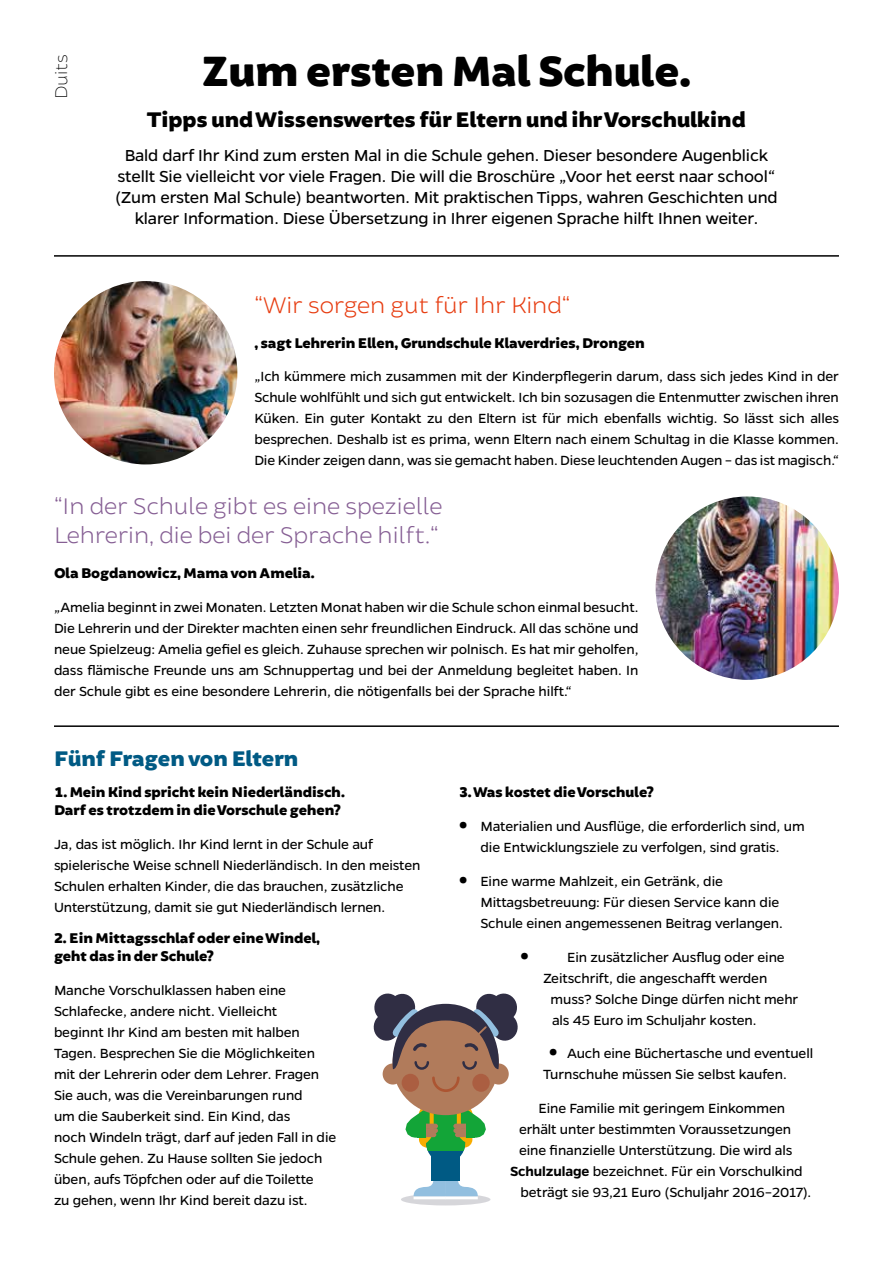
<style>
.page{position:relative;width:893px;height:1263px;background:#fff}
.page>*{position:absolute;margin:0;border:0;box-sizing:border-box;transform-origin:0 0}
.t1{font:900 45px "Brocha";color:#000}
.t2{font:300 24px/28.8px "Brocha";color:#865f94}
.t3{font:300 24px "Brocha";color:#e73d11}
.t4{font:900 22.5px "Brocha";color:#000}
.t5{font:900 22.5px "Brocha";color:#005a84}
.t6{font:18px/21px "Gentona";letter-spacing:-.01em;color:#000;text-align:center}
.t7{font:100 18px "Brocha";color:#000}
.t8{font:15px/21px "Gentona";letter-spacing:-.01em;color:#000}
.t9{font:900 15px/18px "Brocha";color:#000}
.s1{font-weight:800;font-size:22.5px}
.s2{font-weight:600}
</style>
<div class="page">
<svg style="left:401px;top:1193px;width:89px;height:12px"></svg>
<hr style="left:414px;top:1196px;width:32px;height:3px;background:#fff">
<hr style="left:445px;top:1196px;width:33px;height:3px;background:#fff">
<svg style="left:414px;top:1181px;width:64px;height:15px"></svg>
<svg style="left:428px;top:1151px;width:36px;height:12px"></svg>
<div style="left:432px;top:1152px;width:28px;height:29px;background:#005a84"></div>
<svg style="left:373px;top:993px;width:145px;height:158px"></svg>
<img style="left:54px;top:281px;width:183px;height:183px;border-radius:92px">
<img style="left:656px;top:496px;width:183px;height:184px;border-radius:92px">
<hr style="left:54px;top:255px;width:785px;height:2px;background:#000">
<hr style="left:54px;top:725px;width:785px;height:2px;background:#000">
<p class="t7" style="left:51px;top:99px;width:46px;rotate:-90deg">Duits</p>
<h1 class="t1" style="left:202px;top:43px;width:491px">Zum ersten Mal Schule.</h1>
<h3 class="t4" style="left:147px;top:106px;width:600px">Tipps und Wissenswertes für Eltern und ihr Vorschulkind</h3>
<p class="t6" style="left:115px;top:144px;width:664px">Bald darf Ihr Kind zum ersten Mal in die Schule gehen. Dieser besondere Augenblick stellt Sie vielleicht vor viele Fragen. Die will die Broschüre „Voor het eerst naar school“ (Zum ersten Mal Schule) beantworten. Mit praktischen Tipps, wahren Geschichten und klarer Information. Diese Übersetzung in Ihrer eigenen Sprache hilft Ihnen weiter.</p>
<h2 class="t3" style="left:254px;top:290px;width:317px">“Wir sorgen gut für Ihr Kind“</h2>
<p class="t9" style="left:254px;top:334px;width:392px">, sagt Lehrerin Ellen, Grundschule Klaverdries, Drongen</p>
<p class="t8" style="left:254px;top:366px;width:586px;text-align:justify">„Ich kümmere mich zusammen mit der Kinderpflegerin darum, dass sich jedes Kind in der Schule wohlfühlt und sich gut entwickelt. Ich bin sozusagen die Entenmutter zwischen ihren Küken. Ein guter Kontakt zu den Eltern ist für mich ebenfalls wichtig. So lässt sich alles besprechen. Deshalb ist es prima, wenn Eltern nach einem Schultag in die Klasse kommen.<br>Die Kinder zeigen dann, was sie gemacht haben. Diese leuchtenden Augen – das ist magisch.“</p>
<h2 class="t2" style="left:54px;top:492px;width:390px">“In der Schule gibt es eine spezielle<br>Lehrerin, die bei der Sprache hilft.“</h2>
<p class="t9" style="left:54px;top:564px;width:262px">Ola Bogdanowicz, Mama von Amelia.</p>
<p class="t8" style="left:54px;top:596px;width:586px;text-align:justify">„Amelia beginnt in zwei Monaten. Letzten Monat haben wir die Schule schon einmal besucht.<br>Die Lehrerin und der Direkter machten einen sehr freundlichen Eindruck. All das schöne und neue Spielzeug: Amelia gefiel es gleich. Zuhause sprechen wir polnisch. Es hat mir geholfen, dass flämische Freunde uns am Schnuppertag und bei der Anmeldung begleitet haben. In der Schule gibt es eine besondere Lehrerin, die nötigenfalls bei der Sprache hilft.“</p>
<h3 class="t5" style="left:54px;top:745px;width:246px">Fünf Fragen von Eltern</h3>
<p class="t9" style="left:54px;top:784px;width:292px">1. Mein Kind spricht kein Niederländisch.<br>Darf es trotzdem in die Vorschule gehen?</p>
<p class="t8" style="left:54px;top:834px;width:368px">Ja, das ist möglich. Ihr Kind lernt in der Schule auf spielerische Weise schnell Niederländisch. In den meisten Schulen erhalten Kinder, die das brauchen, zusätzliche Unterstützung, damit sie gut Niederländisch lernen.</p>
<p class="t9" style="left:54px;top:929px;width:268px">2. Ein Mittagsschlaf oder eine Windel, geht das in der Schule?</p>
<p class="t8" style="left:54px;top:979px;width:284px">Manche Vorschulklassen haben eine Schlafecke, andere nicht. Vielleicht<br>beginnt Ihr Kind am besten mit halben Tagen. Besprechen Sie die Möglichkeiten mit der Lehrerin oder dem Lehrer. Fragen Sie auch, was die Vereinbarungen rund<br>um die Sauberkeit sind. Ein Kind, das<br>noch Windeln trägt, darf auf jeden Fall in die Schule gehen. Zu Hause sollten Sie jedoch üben, aufs Töpfchen oder auf die Toilette<br>zu gehen, wenn Ihr Kind bereit dazu ist.</p>
<p class="t9" style="left:459px;top:784px;width:196px">3. Was kostet die Vorschule?</p>
<p class="t8" style="left:459px;top:816px;width:347px;text-align:center"><span class="s1">•</span> Materialien und Ausflüge, die erforderlich sind, um die Entwicklungsziele zu verfolgen, sind gratis.</p>
<p class="t8" style="left:480px;top:870px;width:304px;text-indent:-21px"><span class="s1">•</span> Eine warme Mahlzeit, ein Getränk, die<br>Mittagsbetreuung: Für diesen Service kann die<br>Schule einen angemessenen Beitrag verlangen.</p>
<p class="t8" style="left:520px;top:946px;width:266px"><span class="s1">•</span> Ein zusätzlicher Ausflug oder eine</p>
<p class="t8" style="left:543px;top:967px;width:226px">Zeitschrift, die angeschafft werden</p>
<p class="t8" style="left:551px;top:988px;width:249px">muss? Solche Dinge dürfen nicht mehr</p>
<p class="t8" style="left:552px;top:1009px;width:206px">als 45 Euro im Schuljahr kosten.</p>
<p class="t8" style="left:543px;top:1043px;width:272px;text-indent:6px"><span class="s1">•</span> Auch eine Büchertasche und eventuell<br>Turnschuhe müssen Sie selbst kaufen.</p>
<p class="t8" style="left:539px;top:1098px;width:248px">Eine Familie mit geringem Einkommen</p>
<p class="t8" style="left:519px;top:1119px;width:274px">erhält unter bestimmten Voraussetzungen</p>
<p class="t8" style="left:519px;top:1140px;width:275px">eine finanzielle Unterstützung. Die wird als</p>
<p class="t8" style="left:510px;top:1161px;width:294px"><span class="s2">Schulzulage</span> bezeichnet. Für ein Vorschulkind</p>
<p class="t8" style="left:521px;top:1182px;width:292px">beträgt sie 93,21 Euro (Schuljahr 2016–2017).</p>
</div>
